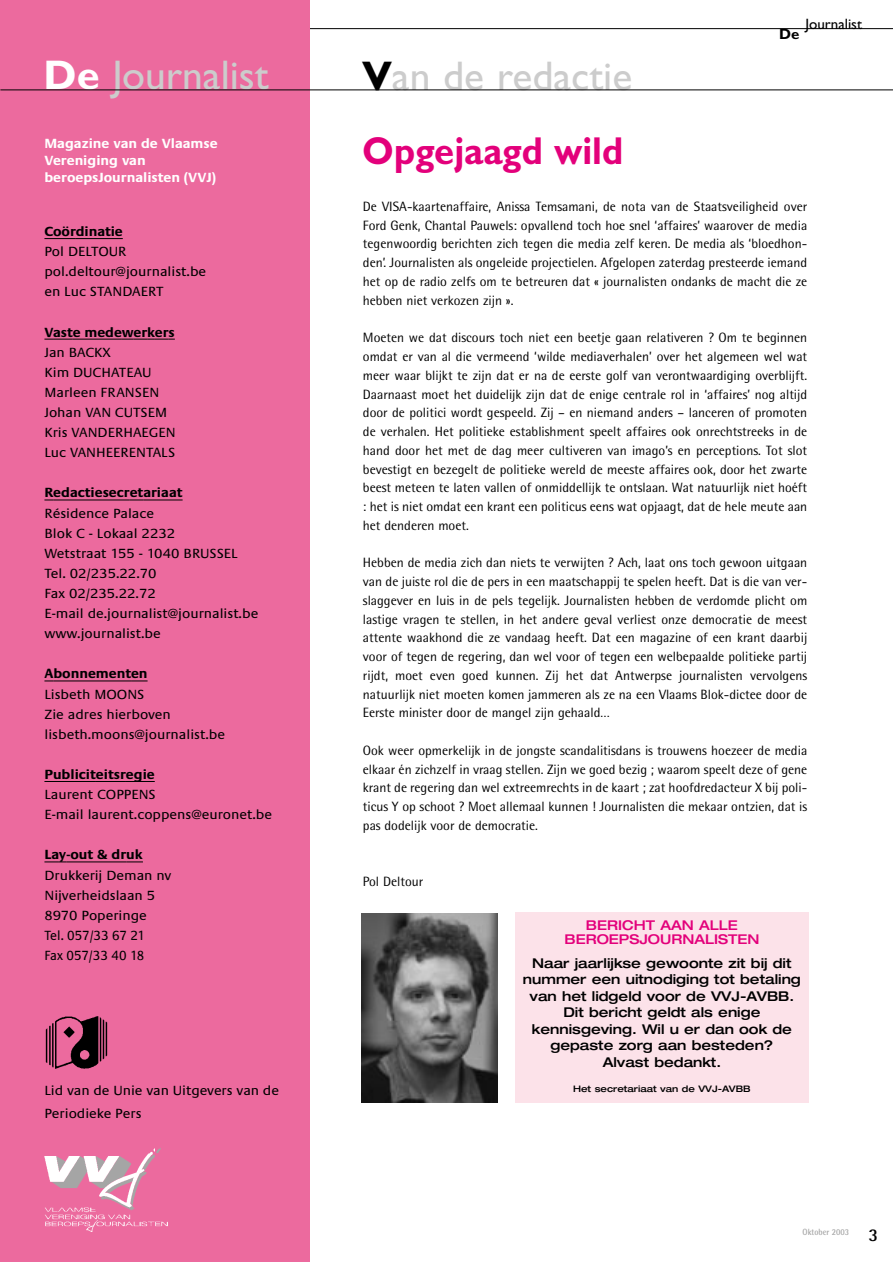
<style>
.page{position:relative;width:893px;height:1262px;background:#fff}
.page>*{position:absolute;margin:0;border:0;box-sizing:border-box;transform-origin:0 0}
.t1{font:41.55px "Gill Sans";color:#ccc}
.t2{font:700 39px "Gill Sans";color:#e3007b;scale:.93 1}
.t3{font:15px "Gill Sans";color:#000}
.t4{font:700 15px "Gill Sans";color:#000}
.t5{font:13.8px/20.1px "Praxis";color:#000}
.t6{font:700 13.8px "Praxis";color:#000}
.t7{font:700 13.8px/17.2px "Praxis";color:#fff}
.t8{font:13.5px/18.8px "Rotis Semi Sans";color:#000;text-align:justify}
.t9{font:500 expanded 13.5px/16.5px "Helvetica Neue";color:#000;text-align:center}
.t10{font:500 expanded 13.5px/13.5px "Helvetica Neue";color:#e3007b;text-align:center}
.t11{font:500 expanded 9px "Helvetica Neue";color:#000}
.t12{font:700 9px "Rotis Semi Sans";color:#a5a5a5;scale:.9 1}
.s1{font-weight:700;color:#fff}
.s2{font-weight:700;color:#000}
.s3{font-size:18px;color:#000}
</style>
<div class="page">
<hr style="left:29px;top:28px;width:863px;height:1px;background:#000">
<div style="left:0;top:0;width:310px;height:1261px;background:#ec6a9e"></div>
<hr style="left:44px;top:238px;width:32px;height:1px;background:#000">
<hr style="left:76px;top:238px;width:47px;height:1px;background:#000">
<svg style="left:44px;top:339px;width:29px;height:1px"></svg>
<hr style="left:73px;top:339px;width:49px;height:1px;background:#000">
<svg style="left:122px;top:339px;width:53px;height:1px"></svg>
<hr style="left:53px;top:500px;width:77px;height:1px;background:#000">
<svg style="left:130px;top:500px;width:53px;height:1px"></svg>
<hr style="left:53px;top:680px;width:78px;height:1px;background:#000">
<svg style="left:131px;top:680px;width:17px;height:1px"></svg>
<hr style="left:44px;top:781px;width:52px;height:1px;background:#000">
<hr style="left:96px;top:781px;width:30px;height:1px;background:#000">
<svg style="left:126px;top:781px;width:29px;height:1px"></svg>
<svg style="left:44px;top:861px;width:22px;height:1px"></svg>
<hr style="left:66px;top:861px;width:60px;height:1px;background:#000">
<svg style="left:126px;top:861px;width:17px;height:1px"></svg>
<img style="left:45px;top:1210px;width:123px;height:22px">
<img style="left:44px;top:1149px;width:110px;height:61px">
<img style="left:45px;top:1016px;width:63px;height:53px">
<hr style="left:0;top:90px;width:892px;height:1px;background:#000">
<img style="left:361px;top:913px;width:136px;height:190px">
<div style="left:515px;top:912px;width:293px;height:190px;background:#fce2e9"></div>
<h1 class="t1" style="left:44px;top:60px;width:226px"><span class="s1">De</span> Journalist</h1>
<p class="t7" style="left:44px;top:136px;width:175px">Magazine van de Vlaamse<br>Vereniging van beroepsJournalisten (VVJ)</p>
<p class="t6" style="left:44px;top:226px;width:80px">Coördinatie</p>
<p class="t5" style="left:44px;top:243px;width:163px">Pol DELTOUR pol.deltour@journalist.be en Luc STANDAERT</p>
<p class="t6" style="left:44px;top:327px;width:132px">Vaste medewerkers</p>
<p class="t5" style="left:44px;top:343px;width:133px">Jan BACKX<br>Kim DUCHATEAU<br>Marleen FRANSEN<br>Johan VAN CUTSEM<br>Kris VANDERHAEGEN<br>Luc VANHEERENTALS</p>
<p class="t6" style="left:44px;top:487px;width:140px">Redactiesecretariaat</p>
<p class="t5" style="left:44px;top:504px;width:215px">Résidence Palace<br>Blok C - Lokaal 2232<br>Wetstraat 155 - 1040 BRUSSEL<br>Tel. 02/235.22.70<br>Fax 02/235.22.72<br>E-mail de.journalist@journalist.be www.journalist.be</p>
<p class="t6" style="left:44px;top:668px;width:105px">Abonnementen</p>
<p class="t5" style="left:44px;top:685px;width:182px">Lisbeth MOONS<br>Zie adres hierboven lisbeth.moons@journalist.be</p>
<p class="t6" style="left:44px;top:769px;width:112px">Publiciteitsregie</p>
<p class="t5" style="left:44px;top:785px;width:229px">Laurent COPPENS<br>E-mail laurent.coppens@euronet.be</p>
<p class="t6" style="left:44px;top:849px;width:100px">Lay-out &amp; druk</p>
<p class="t5" style="left:44px;top:866px;width:128px">Drukkerij Deman nv<br>Nijverheidslaan 5<br>8970 Poperinge<br>Tel. 057/33 67 21<br>Fax 057/33 40 18</p>
<p class="t5" style="left:44px;top:1080px;width:236px;line-height:22.5px">Lid van de Unie van Uitgevers van de<br>Periodieke Pers</p>
<h1 class="t1" style="left:362px;top:61px;width:272px"><span class="s2">V</span>an de redactie</h1>
<h2 class="t2" style="left:362px;top:138px;width:282px">Opgejaagd wild</h2>
<p class="t3" style="left:805px;top:19px;width:58px">Journalist</p>
<p class="t4" style="left:779px;top:29px;width:22px">De</p>
<p class="t8" style="left:363px;top:198px;width:446px">De VISA-kaartenaffaire, Anissa Temsamani, de nota van de Staatsveiligheid over Ford Genk, Chantal Pauwels: opvallend toch hoe snel ‘affaires’ waarover de media tegenwoordig berichten zich tegen die media zelf keren. De media als ‘bloedhon&shy;den’. Journalisten als ongeleide projectielen. Afgelopen zaterdag presteerde iemand het op de radio zelfs om te betreuren dat « journalisten ondanks de macht die ze hebben niet verkozen zijn ».</p>
<p class="t8" style="left:363px;top:330px;width:446px">Moeten we dat discours toch niet een beetje gaan relativeren ? Om te beginnen omdat er van al die vermeend ‘wilde mediaverhalen’ over het algemeen wel wat meer waar blijkt te zijn dat er na de eerste golf van verontwaardiging overblijft.<br>Daarnaast moet het duidelijk zijn dat de enige centrale rol in ‘affaires’ nog altijd door de politici wordt gespeeld. Zij – en niemand anders – lanceren of promoten de verhalen. Het politieke establishment speelt affaires ook onrechtstreeks in de hand door het met de dag meer cultiveren van imago’s en perceptions. Tot slot bevestigt en bezegelt de politieke wereld de meeste affaires ook, door het zwarte beest meteen te laten vallen of onmiddellijk te ontslaan. Wat natuurlijk niet hoéft : het is niet omdat een krant een politicus eens wat opjaagt, dat de hele meute aan het denderen moet.</p>
<p class="t8" style="left:363px;top:555px;width:446px">Hebben de media zich dan niets te verwijten ? Ach, laat ons toch gewoon uitgaan van de juiste rol die de pers in een maatschappij te spelen heeft. Dat is die van ver&shy;slaggever en luis in de pels tegelijk. Journalisten hebben de verdomde plicht om lastige vragen te stellen, in het andere geval verliest onze democratie de meest attente waakhond die ze vandaag heeft. Dat een magazine of een krant daarbij voor of tegen de regering, dan wel voor of tegen een welbepaalde politieke partij rijdt, moet even goed kunnen. Zij het dat Antwerpse journalisten vervolgens natuurlijk niet moeten komen jammeren als ze na een Vlaams Blok-dictee door de Eerste minister door de mangel zijn gehaald…</p>
<p class="t8" style="left:363px;top:742px;width:446px">Ook weer opmerkelijk in de jongste scandalitisdans is trouwens hoezeer de media elkaar én zichzelf in vraag stellen. Zijn we goed bezig ; waarom speelt deze of gene krant de regering dan wel extreemrechts in de kaart ; zat hoofdredacteur X bij poli&shy;ticus Y op schoot ? Moet allemaal kunnen ! Journalisten die mekaar ontzien, dat is pas dodelijk voor de democratie.</p>
<p class="t8" style="left:363px;top:873px;width:62px">Pol Deltour</p>
<p class="t10" style="left:564px;top:919px;width:196px">BERICHT AAN ALLE<br>BEROEPSJOURNALISTEN</p>
<p class="t9" style="left:523px;top:955px;width:279px">Naar jaarlijkse gewoonte zit bij dit nummer een uitnodiging tot betaling van het lidgeld voor de VVJ-AVBB.<br>Dit bericht geldt als enige kennisgeving. Wil u er dan ook de gepaste zorg aan besteden?<br>Alvast bedankt.</p>
<p class="t11" style="left:573px;top:1085px;width:179px">Het secretariaat van de VVJ-AVBB</p>
<p class="t12" style="left:802px;top:1228px;width:85px">Oktober 2003 <span class="s3">3</span></p>
</div>
